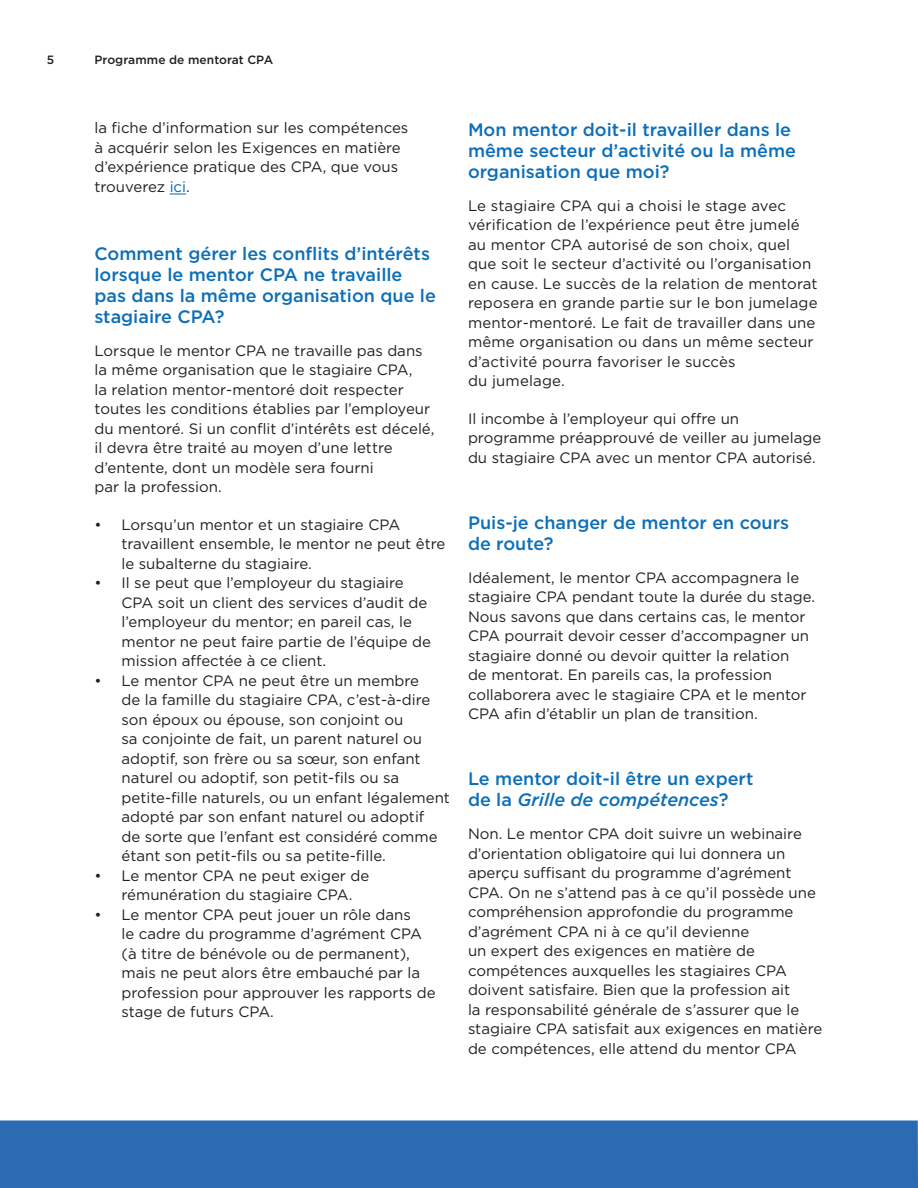
<style>
.page{position:relative;width:918px;height:1188px;background:#fff}
.page>*{position:absolute;margin:0;border:0;box-sizing:border-box;transform-origin:0 0}
.t1{font:500 18px/21px "Gotham";color:#0c6fb8}
.t2{font:15px/19.5px "Gotham";color:#231f20}
.t3{font:500 12px "Gotham";letter-spacing:.005em;color:#231f20}
.s1{color:#0168b3}
.s2{font-style:italic}
</style>
<div class="page">
<div style="left:0;top:1120px;width:918px;height:68px;background:#2b6bb4"></div>
<svg style="left:170px;top:194px;width:16px;height:1px"></svg>
<p class="t3" style="left:47px;top:52px;width:9px">5</p>
<p class="t3" style="left:95px;top:52px;width:180px">programme de mentorat cpa</p>
<p class="t2" style="left:94px;top:118px;width:315px">la fche d’information sur les compétences à acquérir selon les Exigences en matière d’expérience pratique des CPA, que vous trouverez <span class="s1">ici</span>.</p>
<h3 class="t1" style="left:94px;top:243px;width:343px">comment gérer les confits d’intérêts lorsque le mentor cpa ne travaille pas dans la même organisation que le stagiaire cpa?</h3>
<p class="t2" style="left:94px;top:341px;width:341px">Lorsque le mentor CPA ne travaille pas dans la même organisation que le stagiaire CPA,<br>la relation mentor-mentoré doit respecter toutes les conditions établies par l’employeur du mentoré. Si un confit d’intérêts est décelé, il devra être traité au moyen d’une lettre d’entente, dont un modèle sera fourni<br>par la profession.</p>
<p class="t2" style="left:122px;top:515px;width:325px;text-indent:-27px">• Lorsqu’un mentor et un stagiaire CPA travaillent ensemble, le mentor ne peut être le subalterne du stagiaire.</p>
<p class="t2" style="left:122px;top:573px;width:311px;text-indent:-27px">• Il se peut que l’employeur du stagiaire CPA soit un client des services d’audit de l’employeur du mentor; en pareil cas, le mentor ne peut faire partie de l’équipe de mission afectée à ce client.</p>
<p class="t2" style="left:122px;top:671px;width:330px;text-indent:-27px">• Le mentor CPA ne peut être un membre<br>de la famille du stagiaire CPA, c’est-à-dire son époux ou épouse, son conjoint ou<br>sa conjointe de fait, un parent naturel ou adoptif, son frère ou sa sœur, son enfant naturel ou adoptif, son petit-fls ou sa petite-flle naturels, ou un enfant légalement adopté par son enfant naturel ou adoptif<br>de sorte que l’enfant est considéré comme étant son petit-fls ou sa petite-flle.</p>
<p class="t2" style="left:122px;top:866px;width:249px;text-indent:-27px">• Le mentor CPA ne peut exiger de rémunération du stagiaire CPA.</p>
<p class="t2" style="left:122px;top:905px;width:316px;text-indent:-27px">• Le mentor CPA peut jouer un rôle dans<br>le cadre du programme d’agrément CPA (à titre de bénévole ou de permanent), mais ne peut alors être embauché par la profession pour approuver les rapports de stage de futurs CPA.</p>
<h3 class="t1" style="left:468px;top:119px;width:330px">mon mentor doit-il travailler dans le même secteur d’activité ou la même organisation que moi?</h3>
<p class="t2" style="left:468px;top:196px;width:351px">Le stagiaire CPA qui a choisi le stage avec vérifcation de l’expérience peut être jumelé au mentor CPA autorisé de son choix, quel que soit le secteur d’activité ou l’organisation en cause. Le succès de la relation de mentorat reposera en grande partie sur le bon jumelage mentor-mentoré. Le fait de travailler dans une même organisation ou dans un même secteur d’activité pourra favoriser le succès<br>du jumelage.</p>
<p class="t2" style="left:468px;top:409px;width:355px">Il incombe à l’employeur qui ofre un programme préapprouvé de veiller au jumelage du stagiaire CPA avec un mentor CPA autorisé.</p>
<h3 class="t1" style="left:468px;top:512px;width:323px">puis-je changer de mentor en cours de route?</h3>
<p class="t2" style="left:468px;top:568px;width:349px">Idéalement, le mentor CPA accompagnera le stagiaire CPA pendant toute la durée du stage.<br>Nous savons que dans certains cas, le mentor CPA pourrait devoir cesser d’accompagner un stagiaire donné ou devoir quitter la relation<br>de mentorat. En pareils cas, la profession collaborera avec le stagiaire CPA et le mentor CPA afn d’établir un plan de transition.</p>
<h3 class="t1" style="left:468px;top:768px;width:287px">Le mentor doit-il être un expert de la <span class="s2">Grille de compétences</span>?</h3>
<p class="t2" style="left:468px;top:824px;width:356px">Non. Le mentor CPA doit suivre un webinaire d’orientation obligatoire qui lui donnera un aperçu sufsant du programme d’agrément CPA. On ne s’attend pas à ce qu’il possède une compréhension approfondie du programme d’agrément CPA ni à ce qu’il devienne<br>un expert des exigences en matière de compétences auxquelles les stagiaires CPA doivent satisfaire. Bien que la profession ait<br>la responsabilité générale de s’assurer que le stagiaire CPA satisfait aux exigences en matière de compétences, elle attend du mentor CPA</p>
</div>
